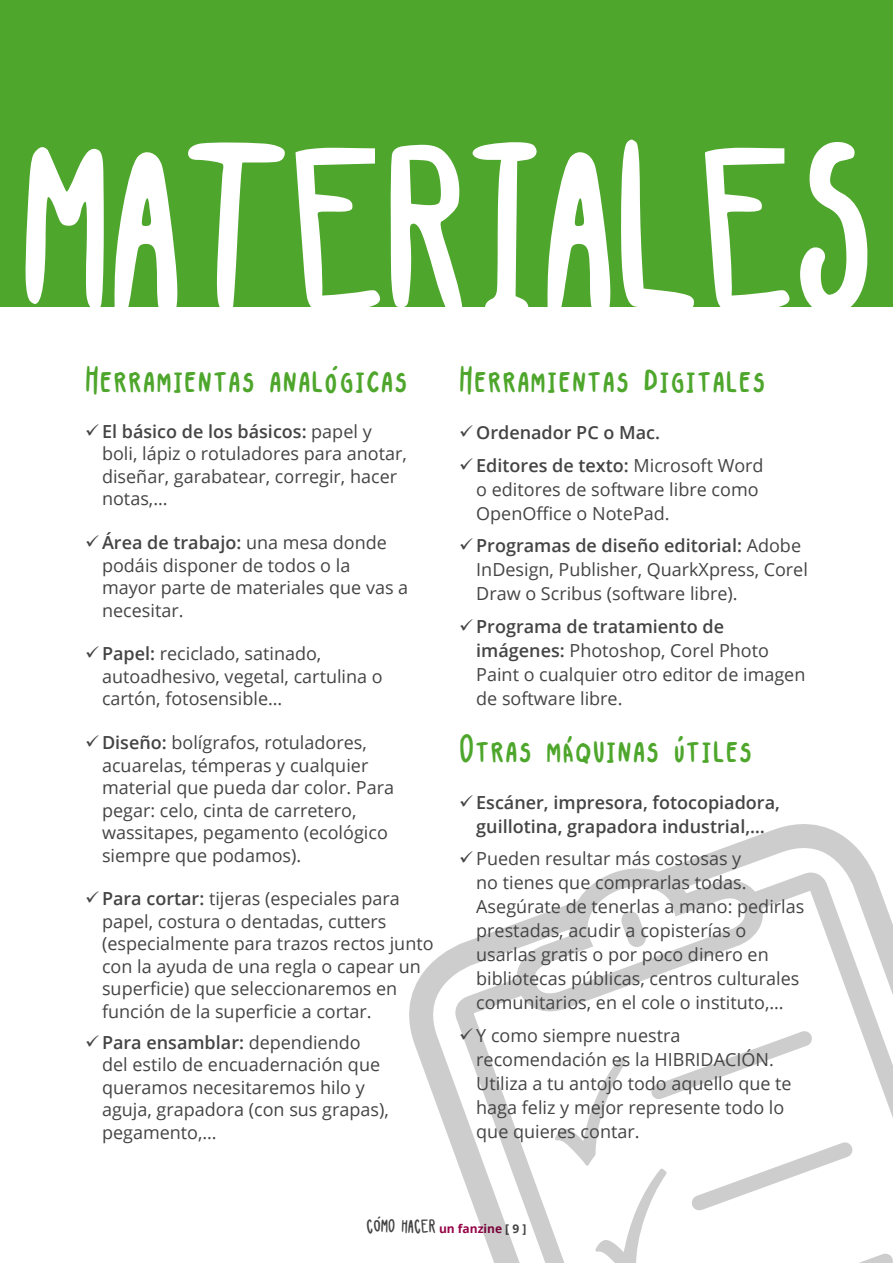
<style>
.page{position:relative;width:893px;height:1263px;background:#fff}
.page>*{position:absolute;margin:0;border:0;box-sizing:border-box;transform-origin:0 0}
.t1{font:262.5px "Kap";letter-spacing:-.02em;color:#fff}
.t2{font:45px "Kap";letter-spacing:.02em;color:#4ea62c}
.t3{font:21px "Kap";color:#444}
.t4{font:18px/22.5px "Open Sans";color:#444}
.t5{font:600 18px/24px "Open Sans";color:#444;text-align:center}
.s1{font-weight:600}
.s2{font-family:"Open Sans";font-weight:700;font-size:12px;color:#960447}
.s3{font-family:"Open Sans";font-weight:700;font-size:12px}
</style>
<div class="page">
<svg style="left:409px;top:824px;width:456px;height:309px"></svg>
<svg style="left:447px;top:864px;width:72px;height:399px"></svg>
<svg style="left:519px;top:858px;width:374px;height:405px"></svg>
<div style="left:0;top:0;width:893px;height:306px;background:#4ea62c"></div>
<h1 class="t1" style="left:18px;top:102px;width:859px">MATERIALES</h1>
<h2 class="t2" style="left:85px;top:357px;width:324px">Herramientas analógicas</h2>
<p class="t4" style="left:102px;top:420px;width:306px;text-indent:-17px">✓ <span class="s1">El básico de los básicos:</span> papel y boli, lápiz o rotuladores para anotar, diseñar, garabatear, corregir, hacer notas,…</p>
<p class="t4" style="left:102px;top:531px;width:308px;text-indent:-17px">✓ <span class="s1">Área de trabajo:</span> una mesa donde podáis disponer de todos o la mayor parte de materiales que vas a necesitar.</p>
<p class="t4" style="left:102px;top:642px;width:282px;text-indent:-17px">✓ <span class="s1">Papel:</span> reciclado, satinado, autoadhesivo, vegetal, cartulina o cartón, fotosensible…</p>
<p class="t4" style="left:102px;top:731px;width:294px;text-indent:-17px">✓ <span class="s1">Diseño:</span> bolígrafos, rotuladores, acuarelas, témperas y cualquier material que pueda dar color. Para pegar: celo, cinta de carretero, wassitapes, pegamento (ecológico siempre que podamos).</p>
<p class="t4" style="left:102px;top:887px;width:333px;text-indent:-17px">✓ <span class="s1">Para cortar:</span> tijeras (especiales para papel, costura o dentadas, cutters (especialmente para trazos rectos junto con la ayuda de una regla o capear un superficie) que seleccionaremos en función de la superficie a cortar.</p>
<p class="t4" style="left:102px;top:1031px;width:288px;text-indent:-17px">✓ <span class="s1">Para ensamblar:</span> dependiendo del estilo de encuadernación que queramos necesitaremos hilo y aguja, grapadora (con sus grapas), pegamento,…</p>
<h2 class="t2" style="left:459px;top:357px;width:307px">Herramientas digitales</h2>
<p class="t5" style="left:459px;top:420px;width:202px">✓ Ordenador PC o Mac.</p>
<p class="t4" style="left:476px;top:453px;width:289px;line-height:24px;text-indent:-17px">✓ <span class="s1">Editores de texto:</span> Microsoft Word o editores de software libre como<br>OpenOffice o NotePad.</p>
<p class="t4" style="left:476px;top:533px;width:333px;line-height:24px;text-indent:-17px">✓ <span class="s1">Programas de diseño editorial:</span> Adobe<br>InDesign, Publisher, QuarkXpress, Corel<br>Draw o Scribus (software libre).</p>
<p class="t4" style="left:476px;top:614px;width:331px;line-height:24px;text-indent:-17px">✓ <span class="s1">Programa de tratamiento de imágenes:</span> Photoshop, Corel Photo<br>Paint o cualquier otro editor de imagen de software libre.</p>
<h2 class="t2" style="left:459px;top:727px;width:294px">Otras máquinas útiles</h2>
<p class="t5" style="left:459px;top:790px;width:322px">✓ Escáner, impresora, fotocopiadora, guillotina, grapadora industrial,…</p>
<p class="t4" style="left:476px;top:846px;width:330px;line-height:24px;text-indent:-17px">✓ Pueden resultar más costosas y<br>no tienes que comprarlas todas.<br>Asegúrate de tenerlas a mano: pedirlas prestadas, acudir a copisterías o usarlas gratis o por poco dinero en bibliotecas públicas, centros culturales comunitarios, en el cole o instituto,…</p>
<p class="t4" style="left:476px;top:1023px;width:317px;line-height:24px;text-indent:-17px">✓ Y como siempre nuestra recomendación es la HIBRIDACIÓN.<br>Utiliza a tu antojo todo aquello que te haga feliz y mejor represente todo lo que quieres contar.</p>
<p class="t3" style="left:367px;top:1216px;width:161px">CÓMO HACER <span class="s2">un fanzine</span> <span class="s3">[ 9 ]</span></p>
</div>
